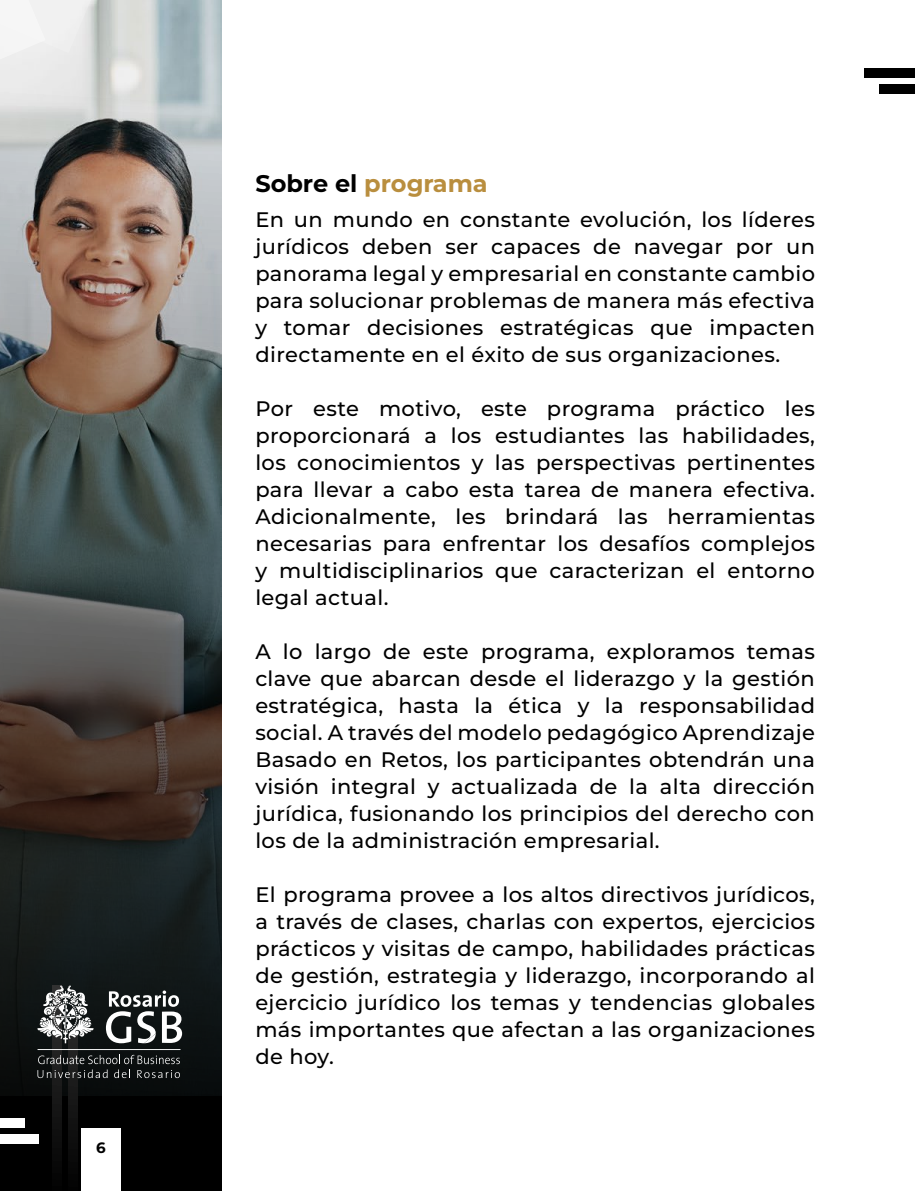
<style>
.page{position:relative;width:915px;height:1191px;background:#fff}
.page>*{position:absolute;margin:0;border:0;box-sizing:border-box;transform-origin:0 0}
.t1{font:700 24px "Montserrat";color:#b98e3e}
.t2{font:500 21px/27px "Montserrat";letter-spacing:.02em;color:#000;text-align:justify}
.t3{font:700 15px "Montserrat";color:#000}
.s1{color:#000}
</style>
<div class="page">
<svg style="left:0;top:0;width:221px;height:1191px;background:#595754"></svg>
<div style="left:864px;top:68px;width:50px;height:10px;background:#000"></div>
<div style="left:879px;top:85px;width:35px;height:9px;background:#000"></div>
<div style="left:0;top:1134px;width:38px;height:9px;background:#fff"></div>
<div style="left:0;top:1118px;width:25px;height:9px;background:#fff"></div>
<svg style="left:37px;top:985px;width:57px;height:58px"></svg>
<hr style="left:37px;top:1049px;width:143px;height:1px;background:#fff">
<svg style="left:106px;top:990px;width:76px;height:53px"></svg>
<svg style="left:37px;top:1054px;width:143px;height:24px;background:#2e3131"></svg>
<div style="left:81px;top:1128px;width:40px;height:63px;background:#fff"></div>
<p class="t3" style="left:96px;top:1137px;width:11px">6</p>
<p class="t1" style="left:255px;top:166px;width:234px"><span class="s1">Sobre el</span> programa</p>
<p class="t2" style="left:255px;top:205px;width:561px">En un mundo en constante evolución, los líderes jurídicos deben ser capaces de navegar por un panorama legal y empresarial en constante cambio para solucionar problemas de manera más efectiva y tomar decisiones estratégicas que impacten directamente en el éxito de sus organizaciones.</p>
<p class="t2" style="left:255px;top:394px;width:561px">Por este motivo, este programa práctico les proporcionará a los estudiantes las habilidades, los conocimientos y las perspectivas pertinentes para llevar a cabo esta tarea de manera efectiva.<br>Adicionalmente, les brindará las herramientas necesarias para enfrentar los desafíos complejos y multidisciplinarios que caracterizan el entorno legal actual.</p>
<p class="t2" style="left:255px;top:637px;width:561px">A lo largo de este programa, exploramos temas clave que abarcan desde el liderazgo y la gestión estratégica, hasta la ética y la responsabilidad social. A través del modelo pedagógico Aprendizaje Basado en Retos, los participantes obtendrán una visión integral y actualizada de la alta dirección jurídica, fusionando los principios del derecho con los de la administración empresarial.</p>
<p class="t2" style="left:255px;top:880px;width:561px">El programa provee a los altos directivos jurídicos, a través de clases, charlas con expertos, ejercicios prácticos y visitas de campo, habilidades prácticas de gestión, estrategia y liderazgo, incorporando al ejercicio jurídico los temas y tendencias globales más importantes que afectan a las organizaciones de hoy.</p>
</div>
